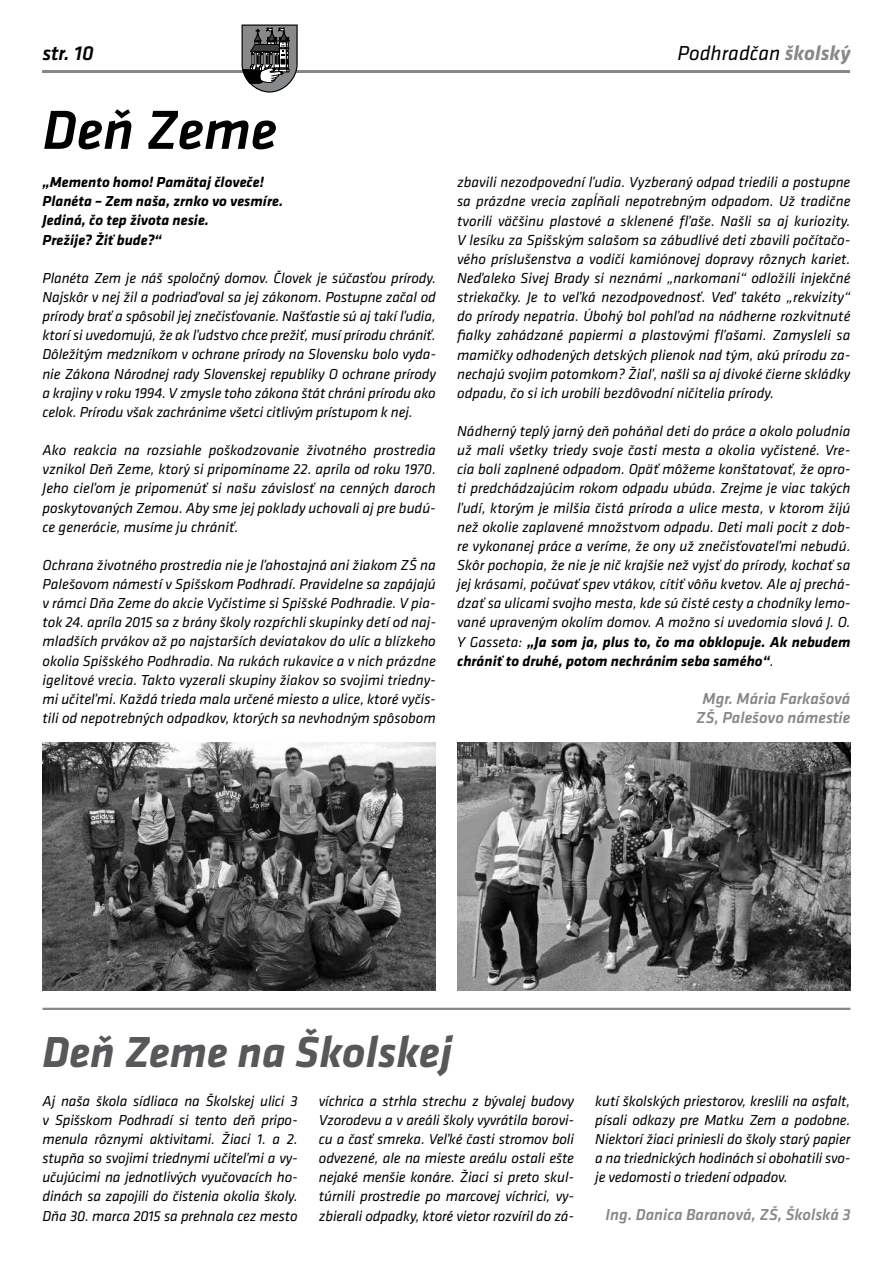
<style>
.page{position:relative;width:893px;height:1263px;background:#fff}
.page>*{position:absolute;margin:0;border:0;box-sizing:border-box;transform-origin:0 0}
.t1{font:italic 500 57px "Klavika";color:#000}
.t2{font:italic 700 45px "Klavika";color:#58585a}
.t3{font:italic 21px "Klavika";color:#000}
.t4{font:italic 500 21px "Klavika";color:#000}
.t5{font:italic 500 16.5px/19.2px "Klavika";color:#87888a;text-align:center}
.t6{font:italic 15px/19.2px "Klavika";letter-spacing:-.01em;color:#000;text-align:justify}
.t7{font:italic 700 15px/19.2px "Klavika";color:#000}
.s1{font-weight:700;color:#87888a}
.s2{font-weight:700}
</style>
<div class="page">
<hr style="left:43px;top:70px;width:807px;height:2px;background:#87888a">
<svg style="left:242px;top:25px;width:56px;height:68px;background:#6f7070"></svg>
<img style="left:43px;top:742px;width:393px;height:249px">
<img style="left:457px;top:742px;width:393px;height:249px">
<hr style="left:43px;top:1008px;width:807px;height:2px;background:#87888a">
<h3 class="t4" style="left:43px;top:42px;width:53px">str. 10</h3>
<h3 class="t3" style="left:677px;top:42px;width:175px">Podhradčan <span class="s1">školský</span></h3>
<h1 class="t1" style="left:43px;top:99px;width:236px">Deň Zeme</h1>
<p class="t7" style="left:43px;top:173px;width:242px">„Memento homo! Pamätaj človeče!<br>Planéta – Zem naša, zrnko vo vesmíre.<br>Jediná, čo tep života nesie.<br>Prežije? Žiť bude?“</p>
<p class="t6" style="left:43px;top:268px;width:395px">Planéta Zem je náš spoločný domov. Človek je súčasťou prírody.<br>Najskôr v nej žil a podriaďoval sa jej zákonom. Postupne začal od prírody brať a spôsobil jej znečisťovanie. Našťastie sú aj takí ľudia, ktorí si uvedomujú, že ak ľudstvo chce prežiť, musí prírodu chrániť.<br>Dôležitým medzníkom v ochrane prírody na Slovensku bolo vyda&shy;nie Zákona Národnej rady Slovenskej republiky O ochrane prírody a krajiny v roku 1994. V zmysle toho zákona štát chráni prírodu ako celok. Prírodu však zachránime všetci citlivým prístupom k nej.</p>
<p class="t6" style="left:43px;top:441px;width:395px">Ako reakcia na rozsiahle poškodzovanie životného prostredia vznikol Deň Zeme, ktorý si pripomíname 22. apríla od roku 1970.<br>Jeho cieľom je pripomenúť si našu závislosť na cenných daroch poskytovaných Zemou. Aby sme jej poklady uchovali aj pre budú&shy;ce generácie, musíme ju chrániť.</p>
<p class="t6" style="left:43px;top:556px;width:395px">Ochrana životného prostredia nie je ľahostajná ani žiakom ZŠ na Palešovom námestí v Spišskom Podhradí. Pravidelne sa zapájajú v rámci Dňa Zeme do akcie Vyčistime si Spišské Podhradie. V pia&shy;tok 24. apríla 2015 sa z brány školy rozpŕchli skupinky detí od naj&shy;mladších prvákov až po najstarších deviatakov do ulíc a blízkeho okolia Spišského Podhradia. Na rukách rukavice a v nich prázdne igelitové vrecia. Takto vyzerali skupiny žiakov so svojimi triedny&shy;mi učiteľmi. Každá trieda mala určené miesto a ulice, ktoré vyčis&shy;tili od nepotrebných odpadkov, ktorých sa nevhodným spôsobom</p>
<p class="t6" style="left:457px;top:173px;width:395px">zbavili nezodpovední ľudia. Vyzberaný odpad triedili a postupne sa prázdne vrecia zapĺňali nepotrebným odpadom. Už tradične tvorili väčšinu plastové a sklenené fľaše. Našli sa aj kuriozity.<br>V lesíku za Spišským salašom sa zábudlivé deti zbavili počítačo&shy;vého príslušenstva a vodiči kamiónovej dopravy rôznych kariet.<br>Neďaleko Sivej Brady si neznámi „narkomani“ odložili injekčné striekačky. Je to veľká nezodpovednosť. Veď takéto „rekvizity“ do prírody nepatria. Úbohý bol pohľad na nádherne rozkvitnuté fialky zahádzané papiermi a plastovými fľašami. Zamysleli sa mamičky odhodených detských plienok nad tým, akú prírodu za&shy;nechajú svojim potomkom? Žiaľ, našli sa aj divoké čierne skládky odpadu, čo si ich urobili bezdôvodní ničitelia prírody.</p>
<p class="t6" style="left:457px;top:422px;width:395px">Nádherný teplý jarný deň poháňal deti do práce a okolo poludnia už mali všetky triedy svoje časti mesta a okolia vyčistené. Vre&shy;cia boli zaplnené odpadom. Opäť môžeme konštatovať, že opro&shy;ti predchádzajúcim rokom odpadu ubúda. Zrejme je viac takých ľudí, ktorým je milšia čistá príroda a ulice mesta, v ktorom žijú než okolie zaplavené množstvom odpadu. Deti mali pocit z dob&shy;re vykonanej práce a veríme, že ony už znečisťovateľmi nebudú.<br>Skôr pochopia, že nie je nič krajšie než vyjsť do prírody, kochať sa jej krásami, počúvať spev vtákov, cítiť vôňu kvetov. Ale aj prechá&shy;dzať sa ulicami svojho mesta, kde sú čisté cesty a chodníky lemo&shy;vané upraveným okolím domov. A možno si uvedomia slová J. O.<br>Y Gasseta: <span class="s2">„Ja som ja, plus to, čo ma obklopuje. Ak nebudem chrániť to druhé, potom nechránim seba samého“</span>.</p>
<p class="t5" style="left:696px;top:689px;width:156px">Mgr. Mária Farkašová<br>ZŠ, Palešovo námestie</p>
<h2 class="t2" style="left:43px;top:1028px;width:411px">Deň Zeme na Školskej</h2>
<p class="t6" style="left:43px;top:1091px;width:257px">Aj naša škola sídliaca na Školskej ulici 3 v Spišskom Podhradí si tento deň pripo&shy;menula rôznymi aktivitami. Žiaci 1. a 2. stupňa so svojimi triednymi učiteľmi a vy&shy;učujúcimi na jednotlivých vyučovacích ho&shy;dinách sa zapojili do čistenia okolia školy.<br>Dňa 30. marca 2015 sa prehnala cez mesto</p>
<p class="t6" style="left:319px;top:1091px;width:257px">víchrica a strhla strechu z bývalej budovy Vzorodevu a v areáli školy vyvrátila borovi&shy;cu a časť smreka. Veľké časti stromov boli odvezené, ale na mieste areálu ostali ešte nejaké menšie konáre. Žiaci si preto skul&shy;túrnili prostredie po marcovej víchrici, vy&shy;zbierali odpadky, ktoré vietor rozvíril do zá-</p>
<p class="t6" style="left:595px;top:1091px;width:257px">kutí školských priestorov, kreslili na asfalt, písali odkazy pre Matku Zem a podobne.<br>Niektorí žiaci priniesli do školy starý papier a na triednických hodinách si obohatili svo&shy;je vedomosti o triedení odpadov.</p>
<p class="t5" style="left:605px;top:1206px;width:246px">Ing. Danica Baranová, ZŠ, Školská 3</p>
</div>
